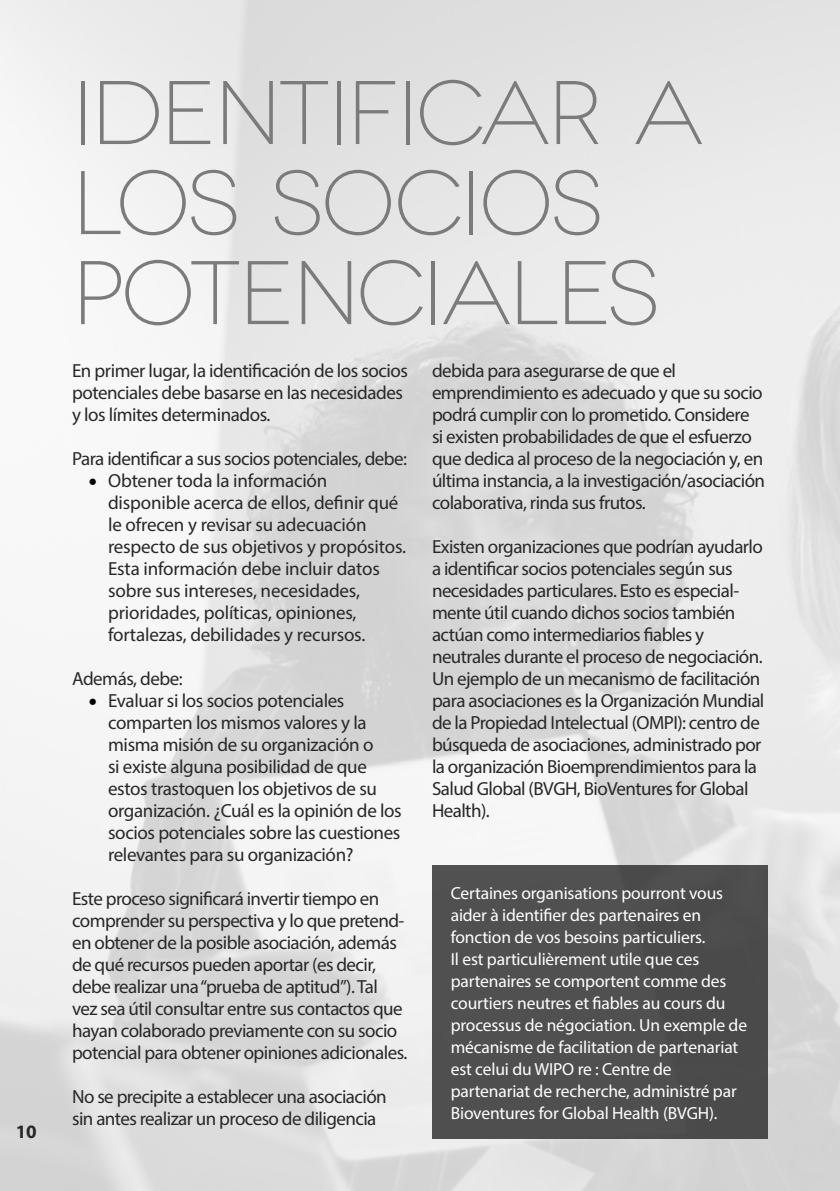
<style>
.page{position:relative;width:840px;height:1191px;background:#fff}
.page>*{position:absolute;margin:0;border:0;box-sizing:border-box;transform-origin:0 0}
.t1{font:300 expanded 90px/90px "Novecento";letter-spacing:-.03em;color:#7b7b7b}
.t2{font:19px/22px "Myriad Pro";letter-spacing:-.03em;color:#282828}
.t3{font:19px/22px "Myriad Pro";letter-spacing:-.01em;color:#282828}
.t4{font:700 19px "Myriad Pro";color:#282828}
.t5{font:17.6px/22px "Myriad Pro";letter-spacing:-.01em;color:#fff}
.s1{font-family:"Minion Pro";font-size:24px;color:#000}
</style>
<div class="page">
<img style="left:0;top:0;width:839px;height:1191px">
<div style="left:432px;top:865px;width:335px;height:274px;background:#4f4f4f"></div>
<p class="t4" style="left:16px;top:1119px;width:22px">10</p>
<h1 class="t1" style="left:72px;top:68px;width:632px">IDENTIFICAR A<br>LOS SOCIOS<br>POTENCIALES</h1>
<p class="t2" style="left:72px;top:359px;width:337px">En primer lugar, la identificación de los socios potenciales debe basarse en las necesidades y los límites determinados.</p>
<p class="t2" style="left:72px;top:447px;width:336px">Para identificar a sus socios potenciales, debe:</p>
<p class="t3" style="left:108px;top:469px;width:299px;text-indent:-20px"><span class="s1">•</span> Obtener toda la información disponible acerca de ellos, definir qué le ofrecen y revisar su adecuación respecto de sus objetivos y propósitos.<br>Esta información debe incluir datos sobre sus intereses, necesidades, prioridades, políticas, opiniones, fortalezas, debilidades y recursos.</p>
<p class="t2" style="left:72px;top:667px;width:112px">Además, debe:</p>
<p class="t2" style="left:108px;top:689px;width:295px;text-indent:-20px"><span class="s1">•</span> Evaluar si los socios potenciales comparten los mismos valores y la misma misión de su organización o<br>si existe alguna posibilidad de que estos trastoquen los objetivos de su organización. ¿Cuál es la opinión de los socios potenciales sobre las cuestiones relevantes para su organización?</p>
<p class="t2" style="left:72px;top:887px;width:336px">Este proceso significará invertir tiempo en comprender su perspectiva y lo que pretend&shy;en obtener de la posible asociación, además de qué recursos pueden aportar (es decir, debe realizar una “prueba de aptitud”). Tal vez sea útil consultar entre sus contactos que hayan colaborado previamente con su socio potencial para obtener opiniones adicionales.</p>
<p class="t2" style="left:72px;top:1085px;width:316px">No se precipite a establecer una asociación sin antes realizar un proceso de diligencia</p>
<p class="t2" style="left:432px;top:359px;width:334px">debida para asegurarse de que el emprendimiento es adecuado y que su socio podrá cumplir con lo prometido. Considere si existen probabilidades de que el esfuerzo que dedica al proceso de la negociación y, en última instancia, a la investigación/asociación colaborativa, rinda sus frutos.</p>
<p class="t2" style="left:432px;top:535px;width:334px">Existen organizaciones que podrían ayudarlo a identificar socios potenciales según sus necesidades particulares. Esto es especial&shy;mente útil cuando dichos socios también actúan como intermediarios fiables y neutrales durante el proceso de negociación.<br>Un ejemplo de un mecanismo de facilitación para asociaciones es la Organización Mundial de la Propiedad Intelectual (OMPI): centro de búsqueda de asociaciones, administrado por la organización Bioemprendimientos para la Salud Global (BVGH, BioVentures for Global Health).</p>
<p class="t5" style="left:450px;top:882px;width:298px">Certaines organisations pourront vous aider à identifier des partenaires en fonction de vos besoins particuliers.<br>Il est particulièrement utile que ces partenaires se comportent comme des courtiers neutres et fiables au cours du processus de négociation. Un exemple de mécanisme de facilitation de partenariat est celui du WIPO re : Centre de partenariat de recherche, administré par Bioventures for Global Health (BVGH).</p>
</div>
